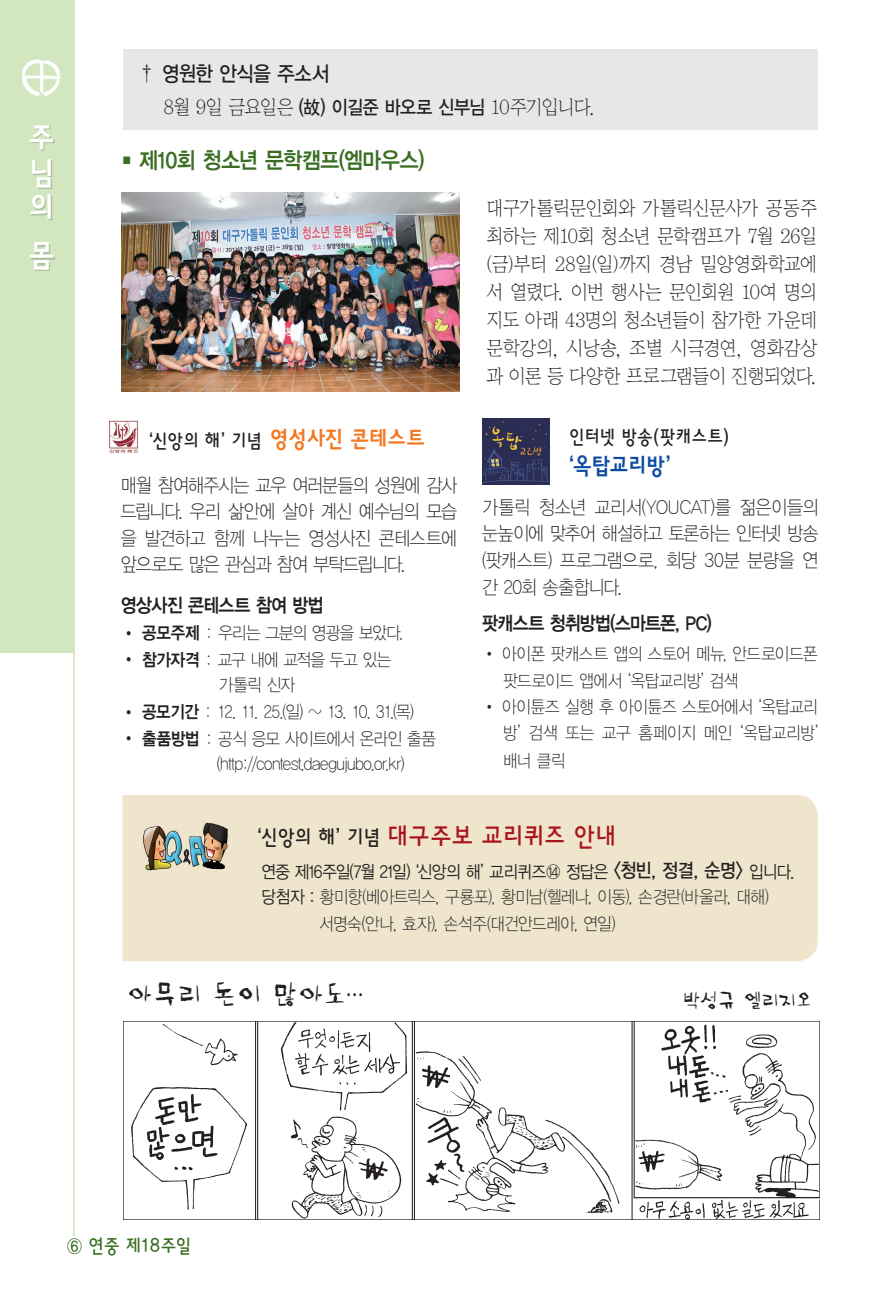
<style>
.page{position:relative;width:893px;height:1290px;background:#fff}
.page>*{position:absolute;margin:0;border:0;box-sizing:border-box;transform-origin:0 0}
.t1{font:31.5px/35px "YDVYGO24";color:#fff;text-align:justify;scale:.9 1}
.t2{font:26.25px "YDVYGO23";color:#a81419;scale:.9 1}
.t3{font:26.25px "SM Dokdo S Std";letter-spacing:.045em;color:#231f20;scale:.9 1}
.t4{font:22.75px "YDVYGO34";letter-spacing:-.025em;color:#3a6f23;scale:.9 1}
.t5{font:22.75px "YDVYGO24";letter-spacing:-.01em;color:#0d4da1;scale:.9 1}
.t6{font:21px "YDVYGO33";letter-spacing:-.025em;color:#231f20;scale:.9 1}
.t7{font:19.25px/26.2px "YDVYGO31";letter-spacing:-.04em;color:#231f20;text-align:justify;scale:.9 1}
.t8{font:19.25px/28px "YDVY Sin";letter-spacing:-.055em;color:#231f20;text-align:justify;scale:.9 1}
.t9{font:19.25px "YDVYGO34";letter-spacing:-.035em;color:#231f20;scale:.9 1}
.t10{font:19.25px "YDVY Sin";letter-spacing:-.075em;color:#231f20;scale:.9 1}
.t11{font:19.25px "YDVYGO23";color:#231f20;scale:.9 1}
.t12{font:19.25px "YDVYGO23";letter-spacing:-.005em;color:#3a6f23;scale:.9 1}
.t13{font:19.25px "SM Dokdo S Std";color:#231f20;scale:.91 1}
.t14{font:17.5px/26.2px "YDVYGO31";letter-spacing:-.025em;color:#231f20;scale:.9 1}
.t15{font:17.5px "YDVYGO32";letter-spacing:-.03em;color:#231f20;scale:.9 1}
.t16{font:17.5px "YDVYGO31";letter-spacing:-.1em;color:#231f20;scale:.9 1}
.t17{font:17.5px/25.4px "YDVYGO31";letter-spacing:-.055em;color:#231f20;text-align:center;scale:.9 1}
.t18{font:17.5px "YDVYGO31";letter-spacing:-.045em;color:#231f20;scale:.9 1}
.s1{font-family:"YDVYGO33"}
.s2{font-family:"YDVYGO32";font-size:12.25px}
.s3{font-family:"YDVYGO24";font-size:22.75px;color:#f47721}
.s4{font-size:19.25px}
.s5{font-family:"YDVYGO34"}
.s6{font-size:21px;color:#231f20}
.s7{font-family:"YDVYGO33";font-size:19.25px}
.s8{font-family:"YDVYGO32"}
.s9{font-size:21px}
.s10{font-size:17.5px}
</style>
<div class="page">
<img style="left:123px;top:1021px;width:697px;height:199px">
<div style="left:0;top:0;width:75px;height:652px;background:#d2e7c0"></div>
<img style="left:31px;top:126px;width:24px;height:145px">
<img style="left:22px;top:59px;width:38px;height:36px">
<hr style="left:73px;top:640px;width:2px;height:601px;background:#d2e7c0">
<div style="left:57px;top:1236px;width:134px;height:20px;background:#fff"></div>
<img style="left:122px;top:193px;width:337px;height:198px">
<div style="left:122px;top:795px;width:696px;height:166px;background:#efe5cc"></div>
<img style="left:139px;top:819px;width:90px;height:52px">
<div style="left:123px;top:50px;width:695px;height:80px;background:#e6e7e9"></div>
<img style="left:483px;top:418px;width:66px;height:67px">
<img style="left:109px;top:420px;width:29px;height:33px">
<h1 class="t1" style="left:29px;top:122px;width:30px">주 님 의</h1>
<h1 class="t1" style="left:29px;top:239px;width:30px">몸</h1>
<p class="t6" style="left:138px;top:62px;width:214px">† 영원한 안식을 주소서</p>
<p class="t10" style="left:163px;top:95px;width:482px">8월 9일 금요일은 <span class="s1">(故) 이길준 바오로 신부님</span> 10주기입니다.</p>
<h3 class="t4" style="left:122px;top:147px;width:338px"><span class="s2">◼</span> 제10회 청소년 문학캠프(엠마우스)</h3>
<p class="t11" style="left:149px;top:430px;width:308px">‘신앙의 해’ 기념 <span class="s3">영성사진 콘테스트</span></p>
<p class="t7" style="left:121px;top:472px;width:375px">매월 참여해주시는 교우 여러분들의 성원에 감사 드립니다. 우리 삶안에 살아 계신 예수님의 모습 을 발견하고 함께 나누는 영성사진 콘테스트에 앞으로도 많은 관심과 참여 부탁드립니다.</p>
<p class="t9" style="left:121px;top:594px;width:227px">영상사진 콘테스트 참여 방법</p>
<p class="t18" style="left:121px;top:623px;width:315px"><span class="s4">•</span> <span class="s5">공모주제</span> : 우리는 그분의 영광을 보았다.</p>
<p class="t17" style="left:121px;top:647px;width:302px"><span class="s4">•</span> <span class="s5">참가자격</span> : 교구 내에 교적을 두고 있는 가톨릭 신자</p>
<p class="t16" style="left:121px;top:702px;width:327px"><span class="s4">•</span> <span class="s5">공모기간</span> : 12. 11. 25.(일) ~ 13. 10. 31.(목)</p>
<p class="t14" style="left:217px;top:725px;width:245px;line-height:25.4px;text-indent:-96px"><span class="s4">•</span> <span class="s5">출품방법</span> : 공식 응모 사이트에서 온라인 출품 (http://contest.daegujubo.or.kr)</p>
<p class="t8" style="left:486px;top:194px;width:369px">대구가톨릭문인회와 가톨릭신문사가 공동주 최하는 제10회 청소년 문학캠프가 7월 26일 (금)부터 28일(일)까지 경남 밀양영화학교에 서 열렸다. 이번 행사는 문인회원 10여 명의 지도 아래 43명의 청소년들이 참가한 가운데 문학강의, 시낭송, 조별 시극경연, 영화감상 과 이론 등 다양한 프로그램들이 진행되었다.</p>
<p class="t11" style="left:569px;top:426px;width:179px">인터넷 방송(팟캐스트)</p>
<h3 class="t5" style="left:569px;top:453px;width:114px">‘옥탑교리방’</h3>
<p class="t7" style="left:482px;top:494px;width:375px">가톨릭 청소년 교리서(YOUCAT)를 젊은이들의 눈높이에 맞추어 해설하고 토론하는 인터넷 방송 (팟캐스트) 프로그램으로, 회당 30분 분량을 연 간 20회 송출합니다.</p>
<p class="t9" style="left:482px;top:612px;width:257px">팟캐스트 청취방법(스마트폰, PC)</p>
<p class="t14" style="left:503px;top:641px;width:351px;text-indent:-21px">• 아이폰 팟캐스트 앱의 스토어 메뉴, 안드로이드폰 팟드로이드 앱에서 ‘옥탑교리방’ 검색</p>
<p class="t14" style="left:482px;top:694px;width:375px;text-align:right">• 아이튠즈 실행 후 아이튠즈 스토어에서 ‘옥탑교리 방’ 검색 또는 교구 홈페이지 메인 ‘옥탑교리방’</p>
<p class="t14" style="left:503px;top:748px;width:71px">배너 클릭</p>
<h2 class="t2" style="left:258px;top:822px;width:400px"><span class="s6">‘신앙의 해’ 기념</span> 대구주보 교리퀴즈 안내</h2>
<p class="t15" style="left:261px;top:862px;width:594px">연중 제16주일(7월 21일) ‘신앙의 해’ 교리퀴즈⑭ 정답은 <span class="s7">&lt;청빈, 정결, 순명&gt;</span> 입니다.</p>
<p class="t14" style="left:319px;top:884px;width:501px;text-indent:-58px"><span class="s8">당첨자 :</span> 황미향(베아트릭스, 구룡포), 황미남(헬레나, 이동), 손경란(바울라, 대해) 서명숙(안나, 효자), 손석주(대건안드레아, 연일)</p>
<h2 class="t3" style="left:128px;top:980px;width:263px">아무리 돈이 많아도<span class="s9">…</span></h2>
<p class="t13" style="left:683px;top:990px;width:144px">박성규 엘리지<span class="s10">오</span></p>
<p class="t12" style="left:67px;top:1235px;width:140px">⑥ 연중 제18주일</p>
</div>
